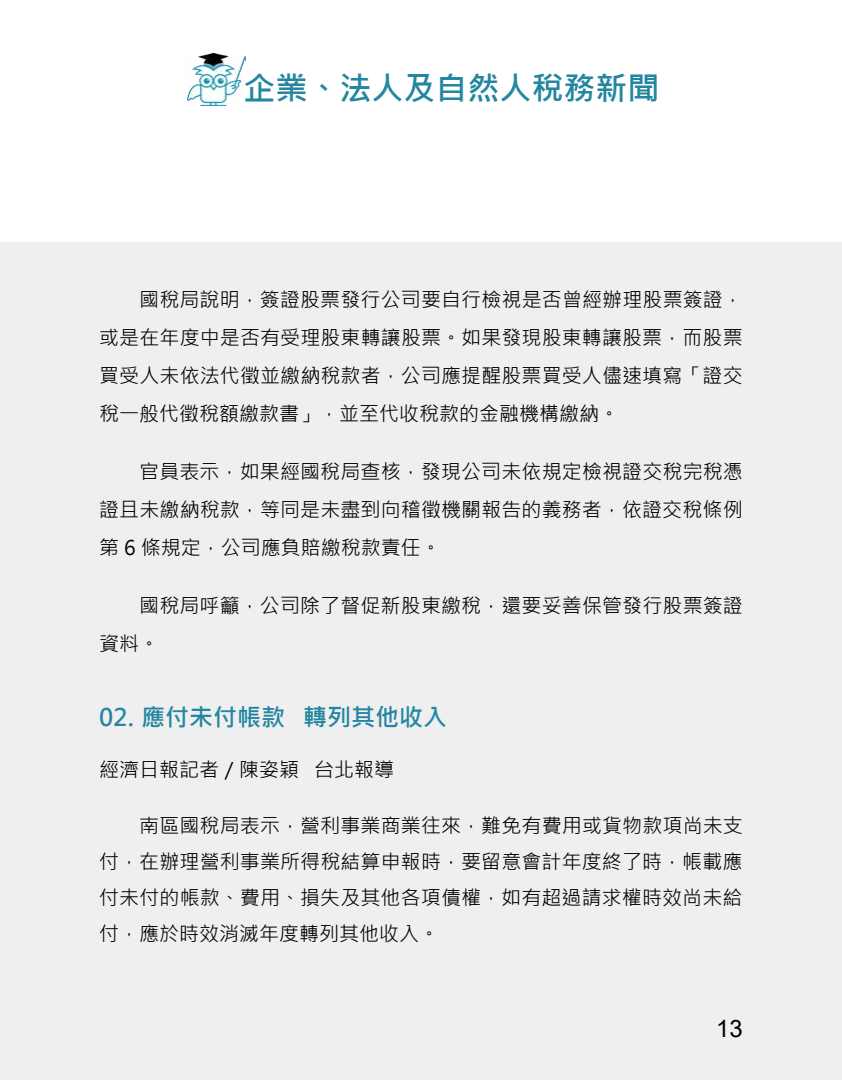
<style>
.page{position:relative;width:842px;height:1080px;background:#fff}
.page>*{position:absolute;margin:0;border:0;box-sizing:border-box;transform-origin:0 0}
.t1{font:700 32px "Microsoft Jheng Hei";color:#2486a0}
.t2{font:700 24px "Microsoft Jheng Hei";color:#2486a0}
.t3{font:24px "Arial";color:#000}
.t4{font:20px/38px "Microsoft Jheng Hei";letter-spacing:.005em;color:#000;text-align:justify}
</style>
<div class="page">
<div style="left:0;top:243px;width:842px;height:837px;background:#efefef"></div>
<img style="left:188px;top:53px;width:57px;height:53px">
<h1 class="t1" style="left:243px;top:68px;width:417px">企業、法人及自然人稅務新聞</h1>
<p class="t4" style="left:99px;top:281px;width:645px;text-indent:40px">國稅局說明，簽證股票發行公司要自行檢視是否曾經辦理股票簽證，或是在年度中是否有受理股東轉讓股票。如果發現股東轉讓股票，而股票買受人未依法代徵並繳納稅款者，公司應提醒股票買受人儘速填寫「證交稅一般代徵稅額繳款書」，並至代收稅款的金融機構繳納。</p>
<p class="t4" style="left:99px;top:453px;width:645px;text-indent:40px">官員表示，如果經國稅局查核，發現公司未依規定檢視證交稅完稅憑證且未繳納稅款，等同是未盡到向稽徵機關報告的義務者，依證交稅條例第 6 條規定，公司應負賠繳稅款責任。</p>
<p class="t4" style="left:99px;top:587px;width:645px;text-indent:40px">國稅局呼籲，公司除了督促新股東繳稅，還要妥善保管發行股票簽證資料。</p>
<p class="t2" style="left:99px;top:703px;width:349px">02. 應付未付帳款 轉列其他收入</p>
<p class="t4" style="left:99px;top:751px;width:296px">經濟日報記者／陳姿穎 台北報導</p>
<p class="t4" style="left:99px;top:808px;width:645px;line-height:36px;text-indent:40px">南區國稅局表示，營利事業商業往來，難免有費用或貨物款項尚未支付，在辦理營利事業所得稅結算申報時，要留意會計年度終了時，帳載應付未付的帳款、費用、損失及其他各項債權，如有超過請求權時效尚未給付，應於時效消滅年度轉列其他收入。</p>
<p class="t3" style="left:716px;top:1012px;width:28px">13</p>
</div>
